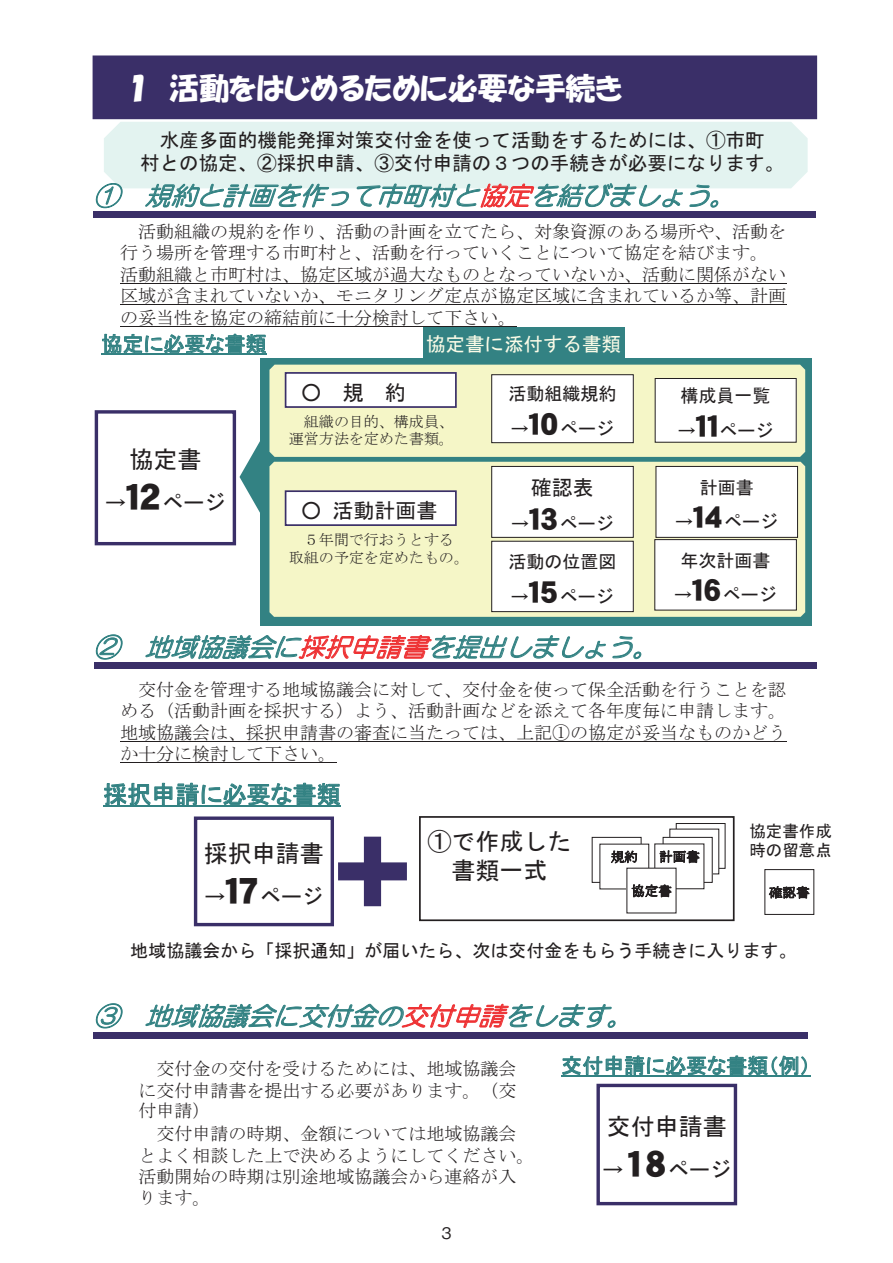
<style>
.page{position:relative;width:893px;height:1263px;background:#fff}
.page>*{position:absolute;margin:0;border:0;box-sizing:border-box;transform-origin:0 0}
.t1{font:36px "DFHS Gothic W9 WING RKSJ H";color:#231f20}
.t2{font:30px "HGP Soei Kakupoptai";color:#fff}
.t3{font:30px "DFHS Gothic W9 WING RKSJ H";letter-spacing:.075em;color:#231f20}
.t4{font:italic 25.5px "HG Maru Gothic MPRO";color:#338283}
.t5{font:24px/28.8px "MS Gothic";color:#231f20;text-align:center}
.t6{font:24px "MS P Gothic";letter-spacing:.005em;color:#338283}
.t7{font:21px "MS P Gothic";letter-spacing:.005em;color:#338283}
.t8{font:21px "MS Gothic";letter-spacing:.005em;color:#231f20}
.t9{font:21px "MS P Gothic";color:#231f20}
.t10{font:19.5px/22.5px "MS Gothic";color:#231f20;text-align:center}
.t11{font:19.5px "MS Gothic";color:#fafbe7}
.t12{font:18px/21.6px "MS Mincho";color:#231f20}
.t13{font:18px/34.8px "MS Gothic";color:#231f20;text-align:right}
.t14{font:16.5px/19px "MS P Gothic";color:#231f20}
.t15{font:500 15.9px "Gothic BBB Pro";color:#231f20}
.t16{font:15px/17.2px "MS Mincho";color:#231f20;text-align:right}
.t17{font:13.5px "MS Mincho";color:#231f20}
.s1{font-family:"MS P Gothic"}
.s2{color:#ee3133}
</style>
<div class="page">
<div style="left:419px;top:816px;width:316px;height:105px;border:2px solid #231f20"></div>
<svg style="left:239px;top:441px;width:21px;height:72px"></svg>
<div style="left:260px;top:358px;width:552px;height:267px;background:#338283"></div>
<div style="left:269px;top:365px;width:536px;height:92px;background:#f5f6c7"></div>
<div style="left:93px;top:56px;width:723px;height:62px;background:#3a2f68"></div>
<div style="left:93px;top:55px;width:724px;height:64px;border:2px solid #3a2f68"></div>
<div style="left:93px;top:211px;width:723px;height:6px;background:#3a2f68"></div>
<div style="left:492px;top:375px;width:141px;height:68px;background:#fff"></div>
<div style="left:491px;top:374px;width:143px;height:69px;border:1px solid #231f20"></div>
<div style="left:104px;top:122px;width:704px;height:66px;background:#e3f3f0"></div>
<hr style="left:120px;top:283px;width:666px;height:1px;background:#231f20">
<hr style="left:120px;top:304px;width:666px;height:1px;background:#231f20">
<hr style="left:120px;top:326px;width:396px;height:1px;background:#231f20">
<hr style="left:101px;top:354px;width:166px;height:1px;background:#338283">
<div style="left:286px;top:373px;width:170px;height:34px;background:#fff"></div>
<div style="left:285px;top:372px;width:172px;height:36px;border:2px solid #3a2f68"></div>
<div style="left:269px;top:462px;width:536px;height:155px;background:#f5f6c7"></div>
<div style="left:286px;top:491px;width:170px;height:34px;background:#fff"></div>
<div style="left:285px;top:490px;width:172px;height:36px;border:2px solid #3a2f68"></div>
<div style="left:655px;top:378px;width:141px;height:64px;background:#fff"></div>
<div style="left:655px;top:378px;width:142px;height:65px;border:1px solid #231f20"></div>
<div style="left:492px;top:466px;width:141px;height:71px;background:#fff"></div>
<div style="left:491px;top:466px;width:143px;height:72px;border:1px solid #231f20"></div>
<div style="left:656px;top:466px;width:141px;height:71px;background:#fff"></div>
<div style="left:655px;top:466px;width:143px;height:72px;border:1px solid #231f20"></div>
<div style="left:492px;top:541px;width:141px;height:71px;background:#fff"></div>
<div style="left:491px;top:541px;width:143px;height:71px;border:1px solid #231f20"></div>
<div style="left:655px;top:540px;width:141px;height:70px;background:#fff"></div>
<div style="left:654px;top:539px;width:143px;height:71px;border:1px solid #231f20"></div>
<div style="left:95px;top:410px;width:141px;height:135px;border:3px solid #3a2f68"></div>
<div style="left:423px;top:327px;width:201px;height:32px;background:#338283"></div>
<svg style="left:338px;top:837px;width:69px;height:69px"></svg>
<div style="left:194px;top:816px;width:140px;height:110px;border:3px solid #3a2f68"></div>
<div style="left:676px;top:823px;width:49px;height:45px;background:linear-gradient(to right,#fff,#fff)"></div>
<div style="left:676px;top:823px;width:49px;height:46px;border:1px solid #231f20"></div>
<div style="left:592px;top:837px;width:49px;height:46px;border:1px solid #231f20"></div>
<div style="left:600px;top:844px;width:49px;height:45px;background:#fff"></div>
<div style="left:670px;top:829px;width:49px;height:45px;background:#fff"></div>
<div style="left:663px;top:837px;width:50px;height:46px;border:1px solid #231f20"></div>
<div style="left:655px;top:844px;width:49px;height:45px;background:#fff"></div>
<hr style="left:103px;top:805px;width:238px;height:1px;background:#338283">
<hr style="left:120px;top:741px;width:666px;height:1px;background:#231f20">
<hr style="left:120px;top:762px;width:216px;height:1px;background:#231f20">
<div style="left:94px;top:662px;width:723px;height:7px;background:#3a2f68"></div>
<div style="left:93px;top:1032px;width:715px;height:6px;background:#3a2f68"></div>
<div style="left:596px;top:1084px;width:141px;height:121px;border:3px solid #3a2f68"></div>
<hr style="left:561px;top:1075px;width:250px;height:1px;background:#338283">
<div style="left:764px;top:869px;width:50px;height:46px;border:1px solid #231f20"></div>
<h2 class="t2" style="left:126px;top:73px;width:25px">１</h2>
<h2 class="t2" style="left:169px;top:73px;width:455px">活動をはじめるために必要な手続き</h2>
<h3 class="t4" style="left:93px;top:183px;width:36px">①</h3>
<p class="t10" style="left:140px;top:129px;width:645px"><span class="s1">水産多面的機能発揮対策</span>交付金を使って活動をするためには、①市町<br>村との協定、②採択申請、③交付申請の３つの手続きが必要になります。</p>
<h3 class="t4" style="left:145px;top:183px;width:575px">規約と計画を作って市町村と<span class="s2">協定</span>を結びましょう</h3>
<h3 class="t4" style="left:709px;top:183px;width:36px">。</h3>
<p class="t12" style="left:120px;top:220px;width:667px;text-indent:18px">活動組織の規約を作り、活動の計画を立てたら、対象資源のある場所や、活動を行う場所を管理する市町村と、活動を行っていくことについて協定を結びます。活動組織と市町村は、協定区域が過大なものとなっていないか、活動に関係がない区域が含まれていないか、モニタリング定点が協定区域に含まれているか等、計画の妥当性を協定の締結前に十分検討して下さい。</p>
<p class="t7" style="left:101px;top:333px;width:167px">協定に必要な書類</p>
<h3 class="t5" style="left:129px;top:445px;width:74px">協定書</h3>
<p class="t8" style="left:162px;top:492px;width:65px">ページ</p>
<h1 class="t1" style="left:126px;top:479px;width:35px">１２</h1>
<p class="t8" style="left:105px;top:492px;width:22px">→</p>
<p class="t11" style="left:426px;top:334px;width:197px">協定書に添付する書類</p>
<p class="t8" style="left:301px;top:382px;width:22px">○</p>
<p class="t8" style="left:343px;top:382px;width:64px">規 約</p>
<p class="t16" style="left:289px;top:412px;width:167px">組織の目的、構成員、運営方法を定めた書類。</p>
<p class="t8" style="left:301px;top:500px;width:22px">○</p>
<p class="t8" style="left:332px;top:500px;width:107px">活動計画書</p>
<p class="t16" style="left:289px;top:531px;width:182px;text-align:center">５年間で行おうとする<br>取組の予定を定めたもの。</p>
<p class="t13" style="left:508px;top:376px;width:109px">活動組織規約ページ</p>
<h2 class="t3" style="left:529px;top:409px;width:30px">１０</h2>
<p class="t13" style="left:511px;top:411px;width:19px">→</p>
<p class="t9" style="left:531px;top:477px;width:64px">確認表</p>
<p class="t13" style="left:560px;top:506px;width:55px">ページ</p>
<h2 class="t3" style="left:529px;top:504px;width:30px">１３</h2>
<p class="t13" style="left:511px;top:506px;width:19px">→</p>
<p class="t13" style="left:508px;top:544px;width:109px">活動の位置図ページ</p>
<h2 class="t3" style="left:529px;top:577px;width:30px">１５</h2>
<p class="t13" style="left:511px;top:579px;width:19px">→</p>
<h3 class="t4" style="left:93px;top:634px;width:36px">②</h3>
<h3 class="t4" style="left:145px;top:634px;width:498px">地域協議会に<span class="s2">採択申請書</span>を提出しましょう</h3>
<h3 class="t4" style="left:632px;top:634px;width:36px">。</h3>
<p class="t13" style="left:681px;top:378px;width:94px">構成員一覧ページ</p>
<h2 class="t3" style="left:696px;top:411px;width:23px">１１</h2>
<p class="t13" style="left:678px;top:413px;width:19px">→</p>
<p class="t13" style="left:724px;top:470px;width:55px;text-align:left;text-indent:-25px">計画書<br>ページ</p>
<h2 class="t3" style="left:693px;top:503px;width:30px">１４</h2>
<p class="t13" style="left:675px;top:504px;width:19px">→</p>
<p class="t13" style="left:723px;top:543px;width:55px;text-align:left;text-indent:-42px">年次計画書ページ</p>
<h2 class="t3" style="left:692px;top:576px;width:30px">１６</h2>
<p class="t13" style="left:674px;top:577px;width:19px">→</p>
<p class="t12" style="left:120px;top:678px;width:667px;text-align:justify;text-indent:18px">交付金を管理する地域協議会に対して、交付金を使って保全活動を行うことを認める（活動計画を採択する）よう、活動計画などを添えて各年度毎に申請します。地域協議会は、採択申請書の審査に当たっては、上記①の協定が妥当なものかどうか十分に検討して下さい。</p>
<h3 class="t6" style="left:103px;top:782px;width:239px">採択申請に必要な書類</h3>
<h3 class="t5" style="left:204px;top:839px;width:122px">採択申請書</h3>
<p class="t8" style="left:260px;top:886px;width:65px">ページ</p>
<h1 class="t1" style="left:225px;top:873px;width:34px">１７</h1>
<p class="t8" style="left:204px;top:886px;width:22px">→</p>
<h3 class="t5" style="left:427px;top:827px;width:146px">①で作成した書類一式</h3>
<p class="t17" style="left:659px;top:850px;width:42px">計画書</p>
<p class="t17" style="left:611px;top:850px;width:28px">規約</p>
<p class="t17" style="left:631px;top:884px;width:42px">協定書</p>
<p class="t14" style="left:749px;top:822px;width:84px">協定書作成時の留意点</p>
<p class="t17" style="left:769px;top:886px;width:42px">確認書</p>
<p class="t13" style="left:130px;top:933px;width:668px">地域協議会から「採択通知」が届いたら、次は交付金をもらう手続きに入ります。</p>
<h3 class="t4" style="left:93px;top:1003px;width:36px">③</h3>
<h3 class="t4" style="left:145px;top:1003px;width:472px">地域協議会に交付金の<span class="s2">交付申請</span>をします</h3>
<h3 class="t4" style="left:607px;top:1003px;width:36px">。</h3>
<p class="t12" style="left:139px;top:1058px;width:379px;line-height:21.1px;text-align:justify;text-indent:18px">交付金の交付を受けるためには、地域協議会に交付申請書を提出する必要があります。（交付申請(</p>
<p class="t12" style="left:139px;top:1123px;width:397px;text-indent:18px">交付申請の時期、金額については地域協議会とよく相談した上で決めるようにしてください。活動開始の時期は別途地域協議会から連絡が入ります。</p>
<p class="t15" style="left:441px;top:1220px;width:12px">3</p>
<p class="t7" style="left:561px;top:1055px;width:251px">交付申請に必要な書類例（ (</p>
<h3 class="t5" style="left:607px;top:1112px;width:122px">交付申請書</h3>
<p class="t8" style="left:668px;top:1159px;width:65px">ページ</p>
<h1 class="t1" style="left:623px;top:1146px;width:44px">1８</h1>
<p class="t8" style="left:602px;top:1159px;width:22px">→</p>
</div>
